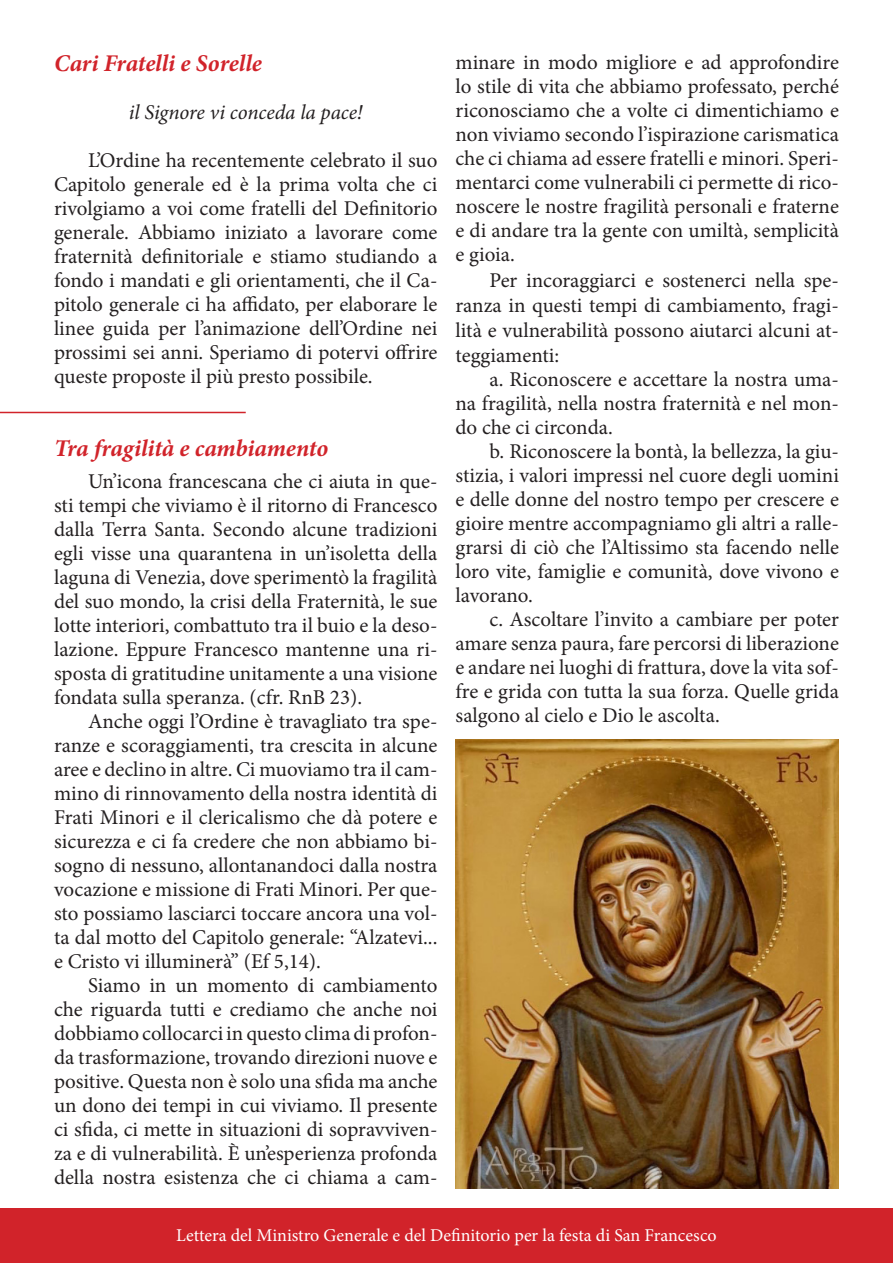
<style>
.page{position:relative;width:893px;height:1263px;background:#fff}
.page>*{position:absolute;margin:0;border:0;box-sizing:border-box;transform-origin:0 0}
.titoli2{font:italic 700 24px "Minion Pro";letter-spacing:-.005em;color:#d1232a}
.text{font:21px/24px "Minion Pro";color:#231f20;text-align:justify}
.t1{font:italic 21px "Minion Pro";letter-spacing:-.005em;color:#231f20}
.t2{font:18px "Minion Pro";color:#fff}
</style>
<div class="page">
<div style="left:0;top:1209px;width:893px;height:54px;background:#d1232a"></div>
<img style="left:455px;top:739px;width:384px;height:449px">
<hr style="left:0;top:412px;width:246px;height:1px;background:#d1232a">
<p class="titoli2" style="left:54px;top:47px;width:210px">Cari Fratelli e Sorelle</p>
<p class="t1" style="left:129px;top:98px;width:235px">il Signore vi conceda la pace!</p>
<p class="text" style="left:54px;top:149px;width:385px;text-indent:34px">L’Ordine ha recentemente celebrato il suo Capitolo generale ed è la prima volta che ci rivolgiamo a voi come fratelli del Definitorio generale. Abbiamo iniziato a lavorare come fraternità definitoriale e stiamo studiando a fondo i mandati e gli orientamenti, che il Ca&shy;pitolo generale ci ha affidato, per elaborare le linee guida per l’animazione dell’Ordine nei prossimi sei anni. Speriamo di potervi offrire queste proposte il più presto possibile.</p>
<p class="titoli2" style="left:54px;top:431px;width:276px">Tra fragilità e cambiamento</p>
<p class="text" style="left:54px;top:469px;width:385px;text-indent:34px">Un’icona francescana che ci aiuta in que&shy;sti tempi che viviamo è il ritorno di Francesco dalla Terra Santa. Secondo alcune tradizioni egli visse una quarantena in un’isoletta della laguna di Venezia, dove sperimentò la fragilità del suo mondo, la crisi della Fraternità, le sue lotte interiori, combattuto tra il buio e la deso&shy;lazione. Eppure Francesco mantenne una ri&shy;sposta di gratitudine unitamente a una visione fondata sulla speranza. (cfr. RnB 23).</p>
<p class="text" style="left:54px;top:709px;width:385px;text-indent:34px">Anche oggi l’Ordine è travagliato tra spe&shy;ranze e scoraggiamenti, tra crescita in alcune aree e declino in altre. Ci muoviamo tra il cam&shy;mino di rinnovamento della nostra identità di Frati Minori e il clericalismo che dà potere e sicurezza e ci fa credere che non abbiamo bi&shy;sogno di nessuno, allontanandoci dalla nostra vocazione e missione di Frati Minori. Per que&shy;sto possiamo lasciarci toccare ancora una vol&shy;ta dal motto del Capitolo generale: “Alzatevi... e Cristo vi illuminerà” (Ef 5,14).</p>
<p class="text" style="left:54px;top:973px;width:385px;text-indent:34px">Siamo in un momento di cambiamento che riguarda tutti e crediamo che anche noi dobbiamo collocarci in questo clima di profon&shy;da trasformazione, trovando direzioni nuove e positive. Questa non è solo una sfida ma anche un dono dei tempi in cui viviamo. Il presente ci sfida, ci mette in situazioni di sopravviven&shy;za e di vulnerabilità. È un’esperienza profonda della nostra esistenza che ci chiama a cam-</p>
<p class="text" style="left:455px;top:51px;width:385px">minare in modo migliore e ad approfondire lo stile di vita che abbiamo professato, perché riconosciamo che a volte ci dimentichiamo e non viviamo secondo l’ispirazione carismatica che ci chiama ad essere fratelli e minori. Speri&shy;mentarci come vulnerabili ci permette di rico&shy;noscere le nostre fragilità personali e fraterne e di andare tra la gente con umiltà, semplicità e gioia.</p>
<p class="text" style="left:455px;top:267px;width:385px;line-height:25.2px;text-indent:34px">Per incoraggiarci e sostenerci nella spe&shy;ranza in questi tempi di cambiamento, fragi&shy;lità e vulnerabilità possono aiutarci alcuni at&shy;teggiamenti:</p>
<p class="text" style="left:455px;top:367px;width:385px;text-indent:34px">a. Riconoscere e accettare la nostra uma&shy;na fragilità, nella nostra fraternità e nel mon&shy;do che ci circonda.</p>
<p class="text" style="left:455px;top:439px;width:385px;text-indent:34px">b. Riconoscere la bontà, la bellezza, la giu&shy;stizia, i valori impressi nel cuore degli uomini e delle donne del nostro tempo per crescere e gioire mentre accompagniamo gli altri a ralle&shy;grarsi di ciò che l’Altissimo sta facendo nelle loro vite, famiglie e comunità, dove vivono e lavorano.</p>
<p class="text" style="left:455px;top:607px;width:385px;text-indent:34px">c. Ascoltare l’invito a cambiare per poter amare senza paura, fare percorsi di liberazione e andare nei luoghi di frattura, dove la vita sof&shy;fre e grida con tutta la sua forza. Quelle grida salgono al cielo e Dio le ascolta.</p>
<p class="t2" style="left:176px;top:1223px;width:542px">Lettera del Ministro Generale e del Definitorio per la festa di San Francesco</p>
</div>
